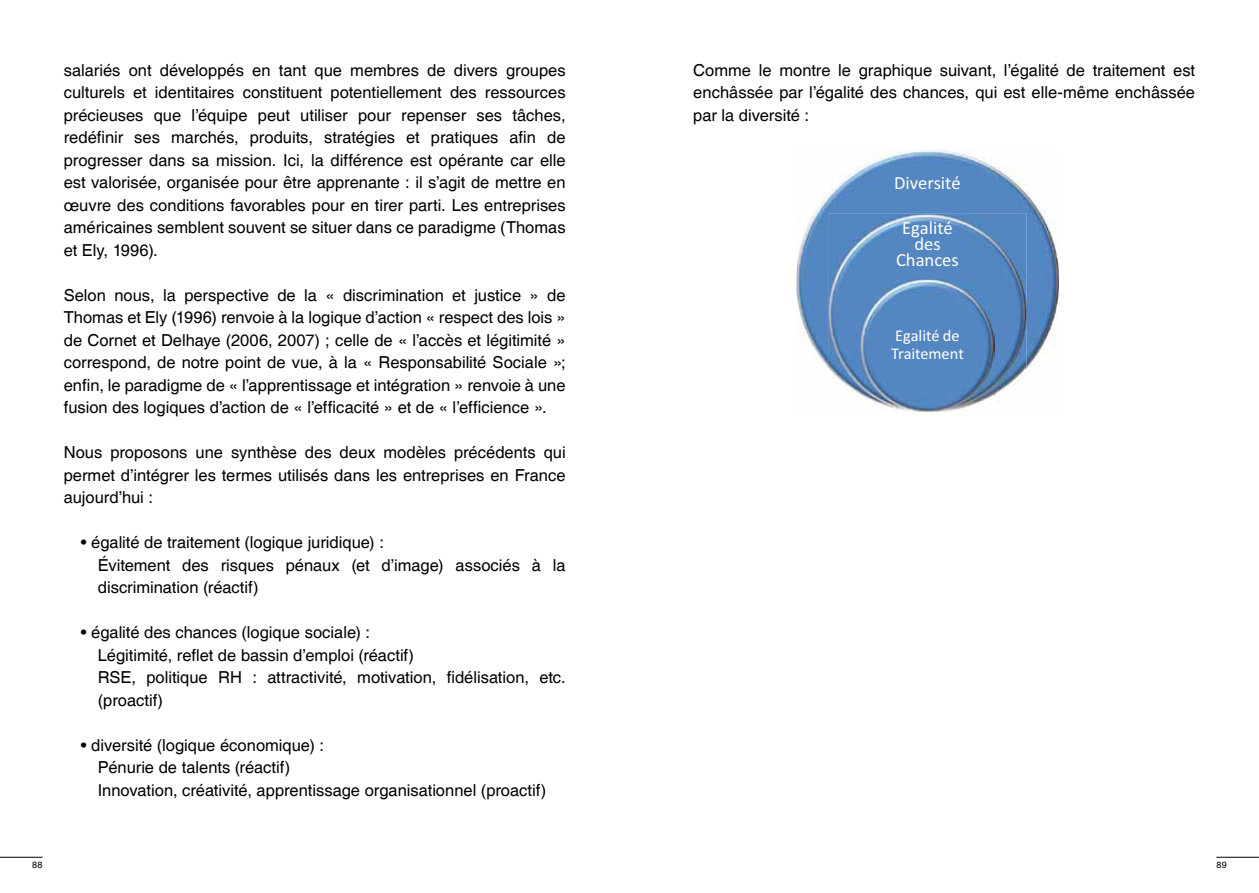
<style>
.page{position:relative;width:1259px;height:893px;background:#fff}
.page>*{position:absolute;margin:0;border:0;box-sizing:border-box;transform-origin:0 0}
.t1{font:18.6px/15.9px "Calibri";color:#fff;text-align:center}
.t2{font:16.5px/22.5px "Helvetica";color:#000;text-align:justify}
.t3{font:16.35px/18px "Calibri";letter-spacing:-.005em;color:#fff}
.t4{font:9px "Helvetica";color:#000}
</style>
<div class="page">
<hr style="left:0;top:857px;width:43px;height:1px;background:#000">
<hr style="left:1216px;top:857px;width:43px;height:1px;background:#000">
<img style="left:796px;top:150px;width:262px;height:224px">
<img style="left:828px;top:214px;width:198px;height:187px">
<img style="left:860px;top:279px;width:134px;height:133px">
<p class="t2" style="left:64px;top:59px;width:503px">salariés ont développés en tant que membres de divers groupes culturels et identitaires constituent potentiellement des ressources précieuses que l’équipe peut utiliser pour repenser ses tâches, redéfinir ses marchés, produits, stratégies et pratiques afin de progresser dans sa mission. Ici, la différence est opérante car elle est valorisée, organisée pour être apprenante : il s’agit de mettre en œuvre des conditions favorables pour en tirer parti. Les entreprises américaines semblent souvent se situer dans ce paradigme (Thomas et Ely, 1996).</p>
<p class="t2" style="left:64px;top:284px;width:503px">Selon nous, la perspective de la « discrimination et justice » de Thomas et Ely (1996) renvoie à la logique d’action « respect des lois » de Cornet et Delhaye (2006, 2007) ; celle de « l’accès et légitimité » correspond, de notre point de vue, à la « Responsabilité Sociale »; enfin, le paradigme de « l’apprentissage et intégration » renvoie à une fusion des logiques d’action de « l’efficacité » et de « l’efficience ».</p>
<p class="t2" style="left:64px;top:442px;width:503px">Nous proposons une synthèse des deux modèles précédents qui permet d’intégrer les termes utilisés dans les entreprises en France aujourd’hui :</p>
<p class="t2" style="left:98px;top:532px;width:469px;text-align:left;text-indent:-17px">• égalité de traitement (logique juridique) :<br>Évitement des risques pénaux (et d’image) associés à la discrimination (réactif)</p>
<p class="t2" style="left:98px;top:622px;width:469px;text-align:left;text-indent:-17px">• égalité des chances (logique sociale) :<br>Légitimité, reflet de bassin d’emploi (réactif)<br>RSE, politique RH : attractivité, motivation, fidélisation, etc. (proactif)</p>
<p class="t2" style="left:98px;top:734px;width:450px;text-align:left;text-indent:-17px">• diversité (logique économique) :<br>Pénurie de talents (réactif)<br>Innovation, créativité, apprentissage organisationnel (proactif)</p>
<p class="t2" style="left:693px;top:59px;width:503px">Comme le montre le graphique suivant, l’égalité de traitement est enchâssée par l’égalité des chances, qui est elle-même enchâssée par la diversité :</p>
<p class="t1" style="left:894px;top:174px;width:68px">Diversité</p>
<p class="t1" style="left:896px;top:219px;width:64px">Egalité des<br>Chances</p>
<p class="t3" style="left:891px;top:326px;width:74px">Egalité de<br>Traitement</p>
<p class="t4" style="left:32px;top:860px;width:12px">88</p>
<p class="t4" style="left:1216px;top:860px;width:12px">89</p>
</div>
